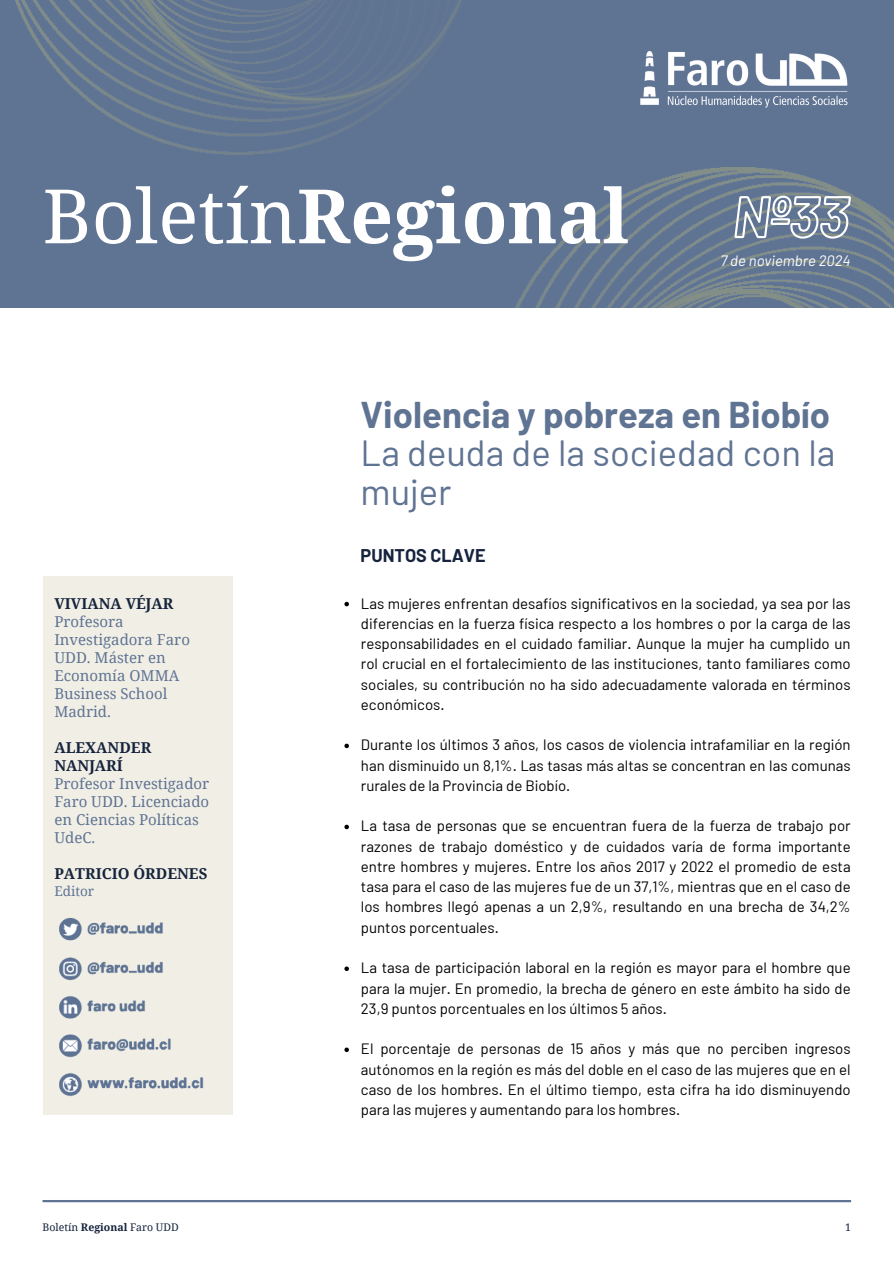
<style>
.page{position:relative;width:894px;height:1264px;background:#fff}
.page>*{position:absolute;margin:0;border:0;box-sizing:border-box;transform-origin:0 0}
.t1{font:700 75px "Noto Serif";color:#fff}
.t2{font:36.45px/38.4px "Barlow";color:#5f7393}
.t3{font:700 18px "Barlow";color:#15233d}
.t4{font:15px/20.2px "Barlow";color:#000;text-align:justify}
.t5{font:15px/18px "Noto Serif";color:#5f7393}
.t6{font:italic 15px "Barlow";color:#fff}
.t7{font:700 15px "Noto Serif";color:#15233d}
.t8{font:13.5px "Noto Serif";color:#5f7393}
.t9{font:10.5px "Noto Serif";color:#15233d}
.s1{font-weight:400}
.s2{font-weight:700}
.s3{font-weight:700;color:#15233d}
</style>
<div class="page">
<div style="left:0;top:0;width:893px;height:307px;background:#5f7393"></div>
<img style="left:492px;top:167px;width:401px;height:141px">
<img style="left:640px;top:51px;width:208px;height:57px">
<div style="left:43px;top:576px;width:189px;height:538px;background:#f1efe5"></div>
<hr style="left:43px;top:1199px;width:807px;height:3px;background:#5f7393">
<img style="left:15px;top:0;width:446px;height:154px">
<img style="left:59px;top:917px;width:104px;height:64px">
<img style="left:59px;top:996px;width:86px;height:23px">
<img style="left:59px;top:1034px;width:112px;height:24px">
<img style="left:59px;top:1073px;width:145px;height:23px">
<svg style="left:344px;top:602px;width:5px;height:4px"></svg>
<svg style="left:344px;top:743px;width:5px;height:5px"></svg>
<svg style="left:344px;top:824px;width:5px;height:5px"></svg>
<svg style="left:344px;top:966px;width:5px;height:5px"></svg>
<svg style="left:344px;top:1047px;width:5px;height:5px"></svg>
<svg style="left:733px;top:169px;width:118px;height:94px"></svg>
<h5 class="t1" style="left:43px;top:163px;width:587px"><span class="s1">Boletín</span>Regional</h5>
<p class="t6" style="left:720px;top:251px;width:132px">7 de noviembre 2024</p>
<h5 class="t2" style="left:360px;top:394px;width:476px"><span class="s2">Violencia y pobreza en Biobío<br></span>La deuda de la sociedad con la mujer</h5>
<p class="t5" style="left:54px;top:593px;width:137px"><span class="s3">VIVIANA VÉJAR<br></span>Profesora<br>Investigadora Faro<br>UDD. Máster en<br>Economía OMMA<br>Business School<br>Madrid.</p>
<h3 class="t5" style="left:54px;top:737px;width:156px"><span class="s3">ALEXANDER<br>NANJARÍ<br></span>Profesor Investigador<br>Faro UDD. Licenciado en Ciencias Políticas<br>UdeC.</h3>
<h4 class="t7" style="left:54px;top:862px;width:155px">PATRICIO ÓRDENES</h4>
<h4 class="t8" style="left:54px;top:881px;width:41px">Editor</h4>
<p class="t3" style="left:360px;top:544px;width:126px">PUNTOS CLAVE</p>
<p class="t4" style="left:361px;top:592px;width:491px">Las mujeres enfrentan desafíos significativos en la sociedad, ya sea por las diferencias en la fuerza física respecto a los hombres o por la carga de las responsabilidades en el cuidado familiar. Aunque la mujer ha cumplido un rol crucial en el fortalecimiento de las instituciones, tanto familiares como sociales, su contribución no ha sido adecuadamente valorada en términos económicos.</p>
<h2 class="t4" style="left:361px;top:734px;width:491px">Durante los últimos 3 años, los casos de violencia intrafamiliar en la región han disminuido un 8,1%. Las tasas más altas se concentran en las comunas rurales de la Provincia de Biobío.</h2>
<h5 class="t4" style="left:361px;top:815px;width:491px">La tasa de personas que se encuentran fuera de la fuerza de trabajo por razones de trabajo doméstico y de cuidados varía de forma importante entre hombres y mujeres. Entre los años 2017 y 2022 el promedio de esta tasa para el caso de las mujeres fue de un 37,1%, mientras que en el caso de los hombres llegó apenas a un 2,9%, resultando en una brecha de 34,2% puntos porcentuales.</h5>
<h1 class="t4" style="left:361px;top:957px;width:491px">La tasa de participación laboral en la región es mayor para el hombre que para la mujer. En promedio, la brecha de género en este ámbito ha sido de 23,9 puntos porcentuales en los últimos 5 años.</h1>
<h5 class="t4" style="left:361px;top:1038px;width:491px">El porcentaje de personas de 15 años y más que no perciben ingresos autónomos en la región es más del doble en el caso de las mujeres que en el caso de los hombres. En el último tiempo, esta cifra ha ido disminuyendo para las mujeres y aumentando para los hombres.</h5>
<p class="t9" style="left:43px;top:1219px;width:138px">Boletín <span class="s2">Regional</span> Faro UDD</p>
<p class="t9" style="left:845px;top:1219px;width:7px">1</p>
</div>
